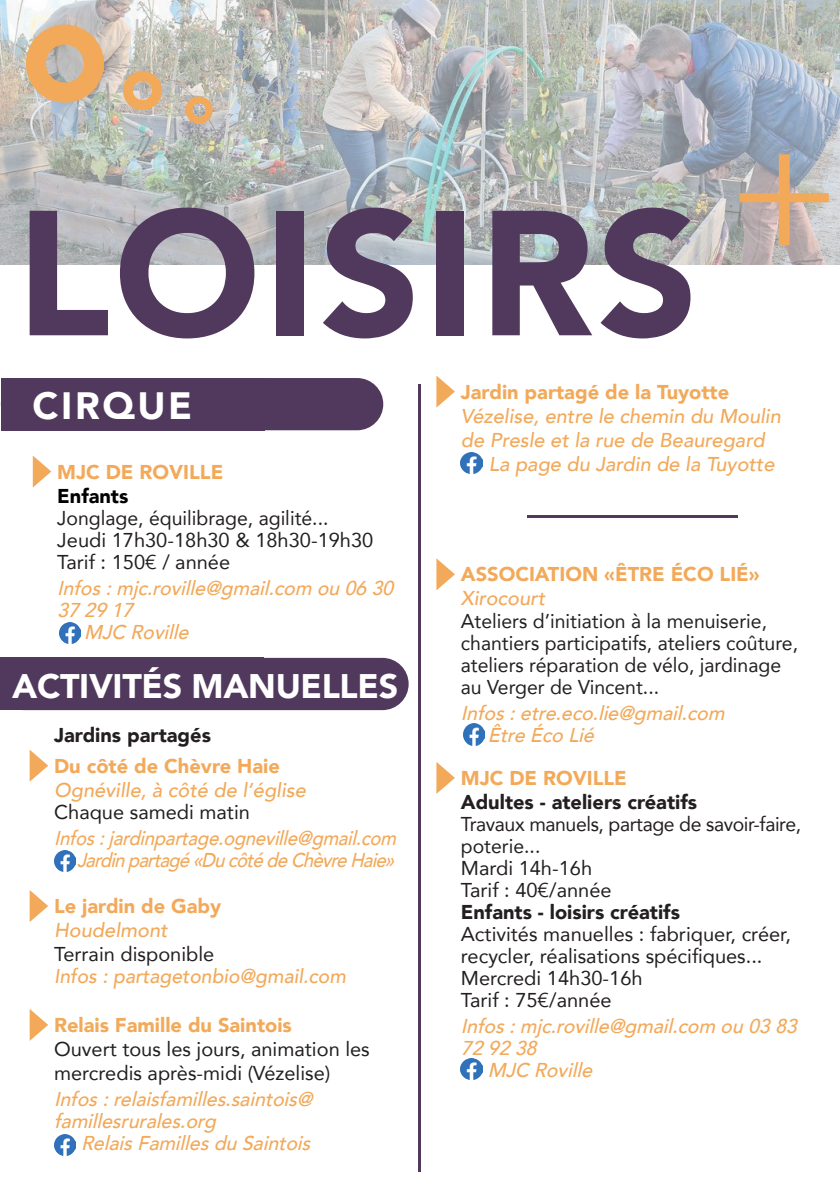
<style>
.page{position:relative;width:840px;height:1191px;background:#fff}
.page>*{position:absolute;margin:0;border:0;box-sizing:border-box;transform-origin:0 0}
.t1{font:186.8px "Minion Pro";color:#f2a95a}
.t2{font:900 175.8px "Avenir";letter-spacing:.02em;color:#50395d}
.t3{font:900 38px "Avenir";letter-spacing:.07em;color:#fff}
.t4{font:900 34px "Avenir";letter-spacing:-.01em;color:#fff}
.t5{font:20px/22px "Avenir";color:#231f20}
.t6{font:italic 500 20px/22px "Avenir";color:#f2a95a}
.t7{font:italic 500 20px "Avenir";color:#f2a95a}
.t8{font:900 20px "Avenir";color:#f2a95a}
.t9{font:20px/22px "Avenir";letter-spacing:-.02em;color:#231f20}
.t10{font:italic 500 20px/22px "Avenir";color:#f2a95a;text-align:right;scale:.92 1}
.t11{font:900 20px "Avenir";color:#231f20}
.t12{font:900 20px "Avenir";color:#000}
</style>
<div class="page">
<div style="left:0;top:658px;width:408px;height:52px;background:#50395d"></div>
<img style="left:0;top:0;width:839px;height:265px">
<div style="left:26px;top:25px;width:78px;height:78px;border:20px solid #f2a95a;border-radius:50%"></div>
<div style="left:123px;top:71px;width:39px;height:39px;border:10px solid #f2a95a;border-radius:50%"></div>
<div style="left:185px;top:96px;width:28px;height:28px;border:7px solid #f2a95a;border-radius:50%"></div>
<div style="left:1px;top:378px;width:263px;height:52px;background:#50395d"></div>
<div style="left:1px;top:378px;width:382px;height:52px;background:#50395d;border-radius:26px"></div>
<svg style="left:33px;top:456px;width:18px;height:31px"></svg>
<svg style="left:30px;top:750px;width:18px;height:31px"></svg>
<svg style="left:30px;top:890px;width:18px;height:32px"></svg>
<svg style="left:436px;top:375px;width:18px;height:32px"></svg>
<svg style="left:30px;top:1009px;width:18px;height:32px"></svg>
<img style="left:59px;top:622px;width:22px;height:21px">
<hr style="left:418px;top:384px;width:3px;height:787px;background:#50395d">
<svg style="left:436px;top:558px;width:18px;height:32px"></svg>
<img style="left:463px;top:724px;width:21px;height:21px">
<img style="left:54px;top:1134px;width:21px;height:21px">
<svg style="left:436px;top:762px;width:18px;height:32px"></svg>
<img style="left:460px;top:1058px;width:22px;height:21px">
<hr style="left:527px;top:515px;width:210px;height:3px;background:#50395d">
<img style="left:460px;top:453px;width:22px;height:21px">
<img style="left:54px;top:850px;width:21px;height:21px">
<h2 class="t2" style="left:16px;top:123px;width:683px">LOISIRS</h2>
<h1 class="t1" style="left:729px;top:60px;width:110px">+</h1>
<h3 class="t3" style="left:32px;top:373px;width:161px">CIRQUE</h3>
<p class="t8" style="left:57px;top:454px;width:167px">MJC DE ROVILLE</p>
<p class="t12" style="left:57px;top:478px;width:73px">Enfants</p>
<p class="t5" style="left:57px;top:506px;width:317px">Jonglage, équilibrage, agilité...<br>Jeudi 17h30-18h30 &amp; 18h30-19h30<br>Tarif : 150€ / année</p>
<p class="t6" style="left:57px;top:575px;width:344px">Infos:mjc.roville@gmail.com ou0630</p>
<p class="t6" style="left:57px;top:597px;width:84px">372917</p>
<p class="t6" style="left:84px;top:619px;width:113px">MJCRoville</p>
<h3 class="t4" style="left:12px;top:657px;width:387px">ACTIVITÉS MANUELLES</h3>
<p class="t11" style="left:54px;top:718px;width:158px">Jardins partagés</p>
<p class="t8" style="left:54px;top:748px;width:227px">Du côté de Chèvre Haie</p>
<p class="t7" style="left:54px;top:778px;width:253px">Ognéville, à côté de l’église</p>
<p class="t5" style="left:54px;top:800px;width:197px">Chaque samedi matin</p>
<p class="t10" style="left:54px;top:825px;width:381px">Infos:jardinpartage.ogneville@gmail.com<br>Jardinpartagé«DucôtédeChèvreHaie»</p>
<p class="t8" style="left:54px;top:889px;width:169px">Le jardin de Gaby</p>
<p class="t7" style="left:54px;top:918px;width:115px">Houdelmont</p>
<p class="t5" style="left:54px;top:942px;width:162px">Terrain disponible</p>
<p class="t7" style="left:54px;top:964px;width:293px">Infos : partagetonbio@gmail.com</p>
<p class="t8" style="left:54px;top:1008px;width:239px">Relais Famille du Saintois</p>
<p class="t5" style="left:54px;top:1036px;width:317px;line-height:24px">Ouvert tous les jours, animation les mercredis après-midi (Vézelise)</p>
<p class="t6" style="left:54px;top:1087px;width:267px">Infos:relaisfamilles.saintois@ famillesrurales.org</p>
<p class="t6" style="left:81px;top:1131px;width:238px">RelaisFamillesduSaintois</p>
<p class="t8" style="left:460px;top:374px;width:270px">Jardin partagé de la Tuyotte</p>
<p class="t7" style="left:460px;top:404px;width:321px">Vézelise, entre le chemin du Moulin</p>
<p class="t7" style="left:460px;top:428px;width:305px">de Presle et la rue de Beauregard</p>
<p class="t7" style="left:488px;top:452px;width:287px">La page du Jardin de la Tuyotte</p>
<p class="t8" style="left:460px;top:557px;width:300px">ASSOCIATION «ÊTRE ÉCO LIÉ»</p>
<p class="t7" style="left:460px;top:586px;width:86px">Xirocourt</p>
<p class="t5" style="left:460px;top:609px;width:338px">Ateliers d’initiation à la menuiserie, chantiers participatifs, ateliers coûture, ateliers réparation de vélo, jardinage au Verger de Vincent...</p>
<p class="t6" style="left:487px;top:700px;width:245px;text-indent:-27px">Infos:etre.eco.lie@gmail.com<br>ÊtreÉcoLié</p>
<p class="t8" style="left:460px;top:761px;width:167px">MJC DE ROVILLE</p>
<p class="t11" style="left:460px;top:785px;width:237px">Adultes - ateliers créatifs</p>
<p class="t9" style="left:460px;top:812px;width:341px">Travaux manuels, partage de savoir-faire, poterie...<br>Mardi 14h-16h<br>Tarif : 40€/année</p>
<p class="t11" style="left:460px;top:895px;width:220px">Enfants - loisirs créatifs</p>
<p class="t5" style="left:460px;top:922px;width:331px">Activités manuelles : fabriquer, créer, recycler, réalisations spécifiques...<br>Mercredi 14h30-16h<br>Tarif : 75€/année</p>
<p class="t6" style="left:460px;top:1014px;width:344px">Infos:mjc.roville@gmail.com ou0383</p>
<p class="t6" style="left:460px;top:1036px;width:84px">729238</p>
<p class="t6" style="left:487px;top:1058px;width:113px">MJCRoville</p>
</div>
